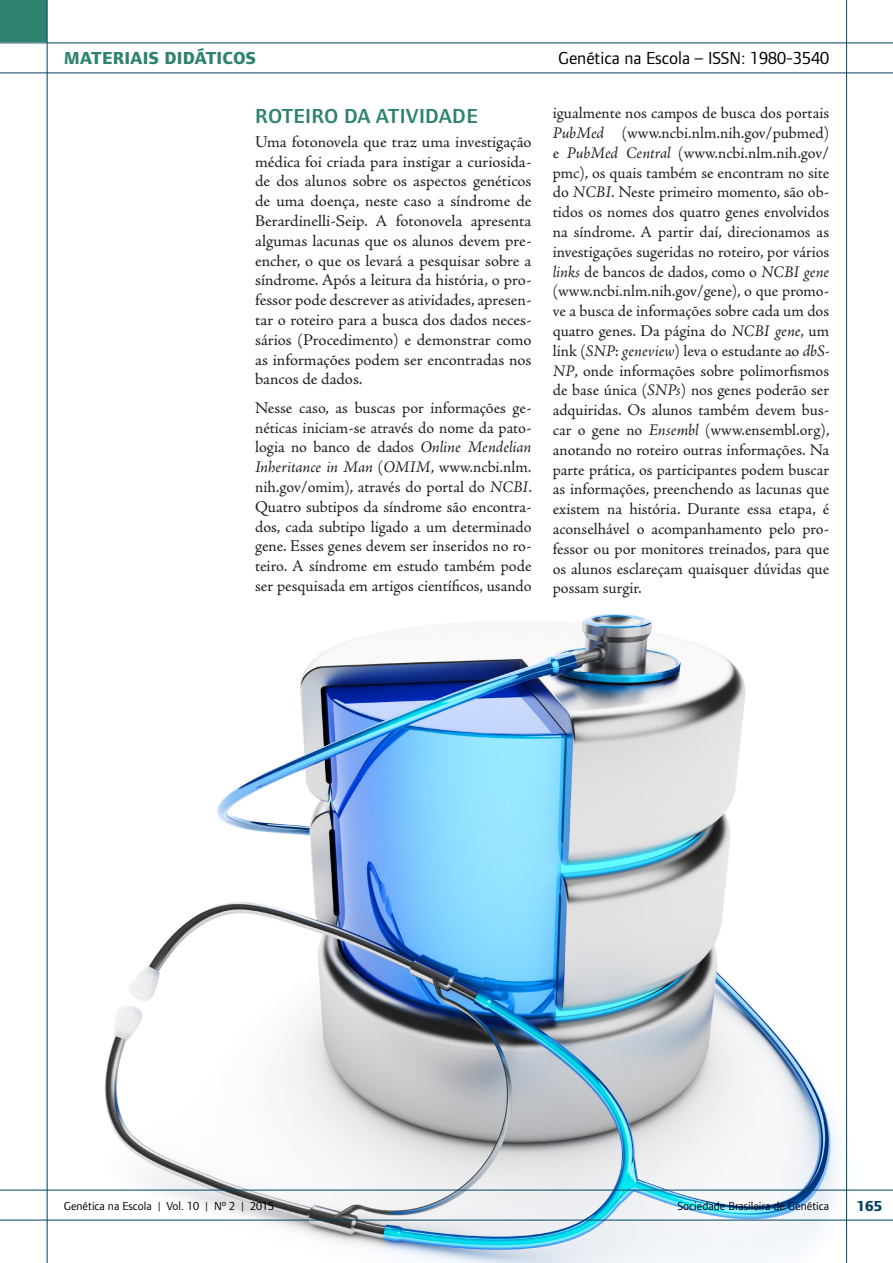
<style>
.page{position:relative;width:893px;height:1263px;background:#fff}
.page>*{position:absolute;margin:0;border:0;box-sizing:border-box;transform-origin:0 0}
.Subtítulo{font:600 21px "Foundry Form Sans";letter-spacing:.015em;color:#2e836e}
.t1{font:18px "Foundry Form Sans";color:#000}
.t2{font:800 18px "Foundry Form Sans";letter-spacing:.015em;color:#2e836e}
.Texto{font:16.5px/19.8px "Adobe Jenson Pro";color:#231f20;text-align:justify}
.t3{font:800 15px "Foundry Form Sans";color:#014260}
.t4{font:12px "Foundry Form Sans";color:#000}
.s1{font-style:italic}
</style>
<div class="page">
<img style="left:67px;top:513px;width:814px;height:750px">
<div style="left:0;top:0;width:47px;height:42px;background:#2e836e"></div>
<hr style="left:47px;top:0;width:1px;height:1263px;background:#014260">
<hr style="left:846px;top:0;width:1px;height:1263px;background:#014260">
<hr style="left:0;top:1190px;width:893px;height:1px;background:#014260">
<hr style="left:0;top:1220px;width:893px;height:1px;background:#014260">
<hr style="left:0;top:43px;width:893px;height:1px;background:#014260">
<hr style="left:0;top:73px;width:893px;height:1px;background:#014260">
<p class="t2" style="left:64px;top:48px;width:194px">MATERIAIS DIDÁTICOS</p>
<p class="Subtítulo" style="left:255px;top:104px;width:224px">ROTEIRO DA ATIVIDADE</p>
<p class="Texto" style="left:255px;top:132px;width:278px">Uma fotonovela que traz uma investigação médica foi criada para instigar a curiosida&shy;de dos alunos sobre os aspectos genéticos de uma doença, neste caso a síndrome de Berardinelli-Seip. A fotonovela apresenta algumas lacunas que os alunos devem pre&shy;encher, o que os levará a pesquisar sobre a síndrome. Após a leitura da história, o pro&shy;fessor pode descrever as atividades, apresen&shy;tar o roteiro para a busca dos dados neces&shy;sários (Procedimento) e demonstrar como as informações podem ser encontradas nos bancos de dados.</p>
<p class="Texto" style="left:255px;top:398px;width:278px">Nesse caso, as buscas por informações ge&shy;néticas iniciam-se através do nome da pato&shy;logia no banco de dados <span class="s1">Online Mendelian Inheritance in Man</span> (<span class="s1">OMIM</span>, www.ncbi.nlm. nih.gov/omim), através do portal do <span class="s1">NCBI</span>.<br>Quatro subtipos da síndrome são encontra&shy;dos, cada subtipo ligado a um determinado gene. Esses genes devem ser inseridos no ro&shy;teiro. A síndrome em estudo também pode ser pesquisada em artigos científicos, usando</p>
<p class="t1" style="left:558px;top:48px;width:273px">Genética na Escola – ISSN: 1980-3540</p>
<p class="Texto" style="left:553px;top:103px;width:278px">igualmente nos campos de busca dos portais <span class="s1">PubMed</span> (www.ncbi.nlm.nih.gov/pubmed) e <span class="s1">PubMed Central</span> (www.ncbi.nlm.nih.gov/ pmc), os quais também se encontram no site do <span class="s1">NCBI</span>. Neste primeiro momento, são ob&shy;tidos os nomes dos quatro genes envolvidos na síndrome. A partir daí, direcionamos as investigações sugeridas no roteiro, por vários <span class="s1">links</span> de bancos de dados, como o <span class="s1">NCBI gene </span>(www.ncbi.nlm.nih.gov/gene), o que promo&shy;ve a busca de informações sobre cada um dos quatro genes. Da página do <span class="s1">NCBI gene</span>, um link (<span class="s1">SNP</span>: <span class="s1">geneview</span>) leva o estudante ao <span class="s1">dbS-NP</span>, onde informações sobre polimorfismos de base única (<span class="s1">SNPs</span>) nos genes poderão ser adquiridas. Os alunos também devem bus&shy;car o gene no <span class="s1">Ensembl</span> (www.ensembl.org), anotando no roteiro outras informações. Na parte prática, os participantes podem buscar as informações, preenchendo as lacunas que existem na história. Durante essa etapa, é aconselhável o acompanhamento pelo pro&shy;fessor ou por monitores treinados, para que os alunos esclareçam quaisquer dúvidas que possam surgir.</p>
<p class="t4" style="left:64px;top:1199px;width:212px">Genética na Escola | Vol. 10 | Nº 2 | 2015</p>
<p class="t4" style="left:677px;top:1199px;width:153px">Sociedade Brasileira de Genética</p>
<p class="t3" style="left:857px;top:1197px;width:27px">165</p>
</div>
